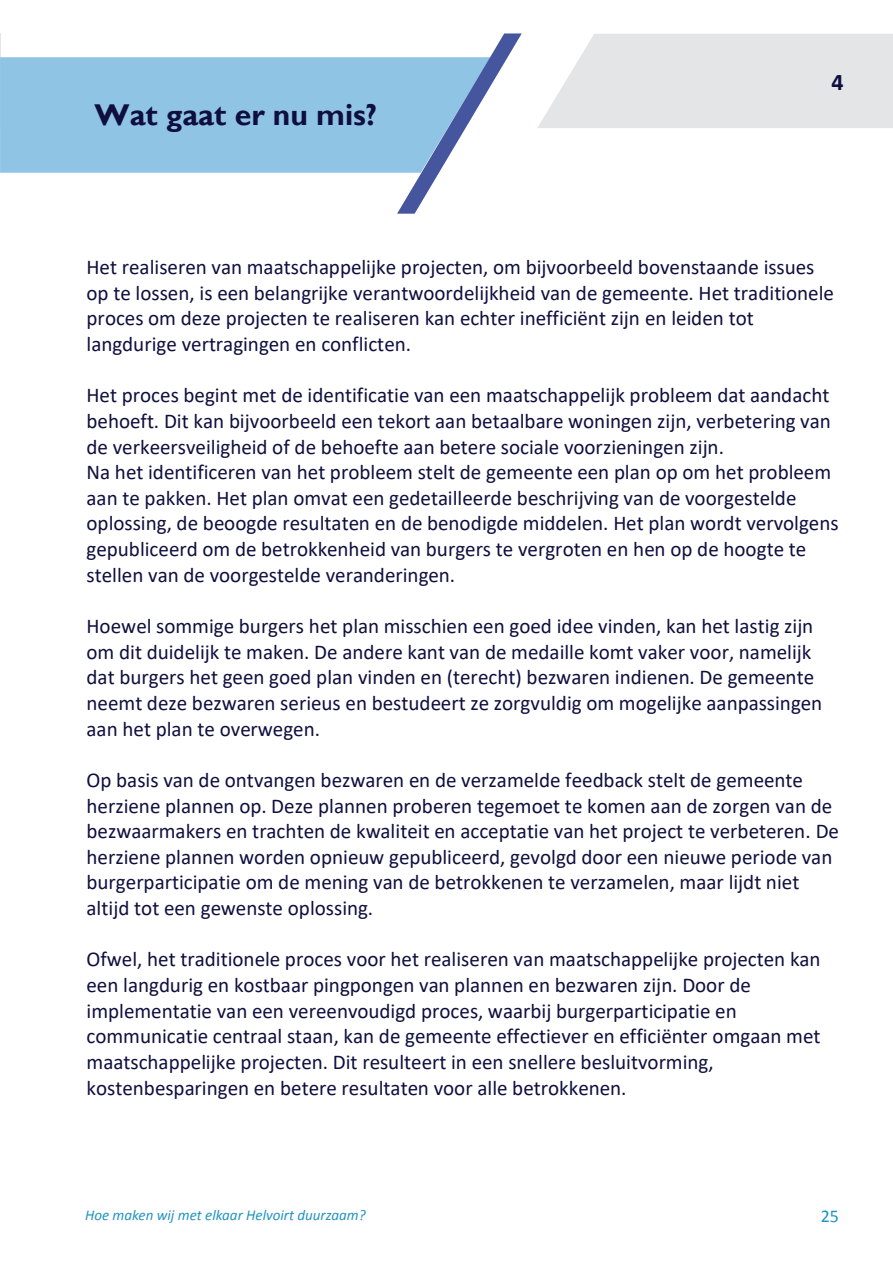
<style>
.page{position:relative;width:893px;height:1263px;background:#fff}
.page>*{position:absolute;margin:0;border:0;box-sizing:border-box;transform-origin:0 0}
.t1{font:700 30px "Gill Sans";color:#0f0f3f}
.t2{font:700 24px "Calibri";color:#0f0f3f}
.t3{font:21px/25.7px "Calibri";color:#0f0f3f}
.t4{font:18px "Calibri";color:#2194bf}
.t5{font:italic 15px "Calibri";color:#2194bf}
</style>
<div class="page">
<div style="left:0;top:57px;width:397px;height:116px;background:#8fc4e5"></div>
<svg style="left:397px;top:33px;width:125px;height:181px"></svg>
<svg style="left:537px;top:34px;width:356px;height:94px;background:#e6e7e9"></svg>
<p class="t1" style="left:95px;top:97px;width:284px">Wat gaat er nu mis?</p>
<p class="t2" style="left:831px;top:65px;width:14px">4</p>
<p class="t3" style="left:87px;top:254px;width:749px">Het realiseren van maatschappelijke projecten, om bijvoorbeeld bovenstaande issues op te lossen, is een belangrijke verantwoordelijkheid van de gemeente. Het traditionele proces om deze projecten te realiseren kan echter inefficiënt zijn en leiden tot langdurige vertragingen en conflicten.</p>
<p class="t3" style="left:87px;top:382px;width:754px">Het proces begint met de identificatie van een maatschappelijk probleem dat aandacht behoeft. Dit kan bijvoorbeeld een tekort aan betaalbare woningen zijn, verbetering van de verkeersveiligheid of de behoefte aan betere sociale voorzieningen zijn.<br>Na het identificeren van het probleem stelt de gemeente een plan op om het probleem aan te pakken. Het plan omvat een gedetailleerde beschrijving van de voorgestelde oplossing, de beoogde resultaten en de benodigde middelen. Het plan wordt vervolgens gepubliceerd om de betrokkenheid van burgers te vergroten en hen op de hoogte te stellen van de voorgestelde veranderingen.</p>
<p class="t3" style="left:87px;top:613px;width:737px">Hoewel sommige burgers het plan misschien een goed idee vinden, kan het lastig zijn om dit duidelijk te maken. De andere kant van de medaille komt vaker voor, namelijk dat burgers het geen goed plan vinden en (terecht) bezwaren indienen. De gemeente neemt deze bezwaren serieus en bestudeert ze zorgvuldig om mogelijke aanpassingen aan het plan te overwegen.</p>
<p class="t3" style="left:87px;top:766px;width:754px">Op basis van de ontvangen bezwaren en de verzamelde feedback stelt de gemeente herziene plannen op. Deze plannen proberen tegemoet te komen aan de zorgen van de bezwaarmakers en trachten de kwaliteit en acceptatie van het project te verbeteren. De herziene plannen worden opnieuw gepubliceerd, gevolgd door een nieuwe periode van burgerparticipatie om de mening van de betrokkenen te verzamelen, maar lijdt niet altijd tot een gewenste oplossing.</p>
<p class="t3" style="left:87px;top:946px;width:736px">Ofwel, het traditionele proces voor het realiseren van maatschappelijke projecten kan een langdurig en kostbaar pingpongen van plannen en bezwaren zijn. Door de implementatie van een vereenvoudigd proces, waarbij burgerparticipatie en communicatie centraal staan, kan de gemeente effectiever en efficiënter omgaan met maatschappelijke projecten. Dit resulteert in een snellere besluitvorming, kostenbesparingen en betere resultaten voor alle betrokkenen.</p>
<p class="t5" style="left:85px;top:1206px;width:282px">Hoe maken wij met elkaar Helvoirt duurzaam?</p>
<p class="t4" style="left:821px;top:1205px;width:20px">25</p>
</div>
